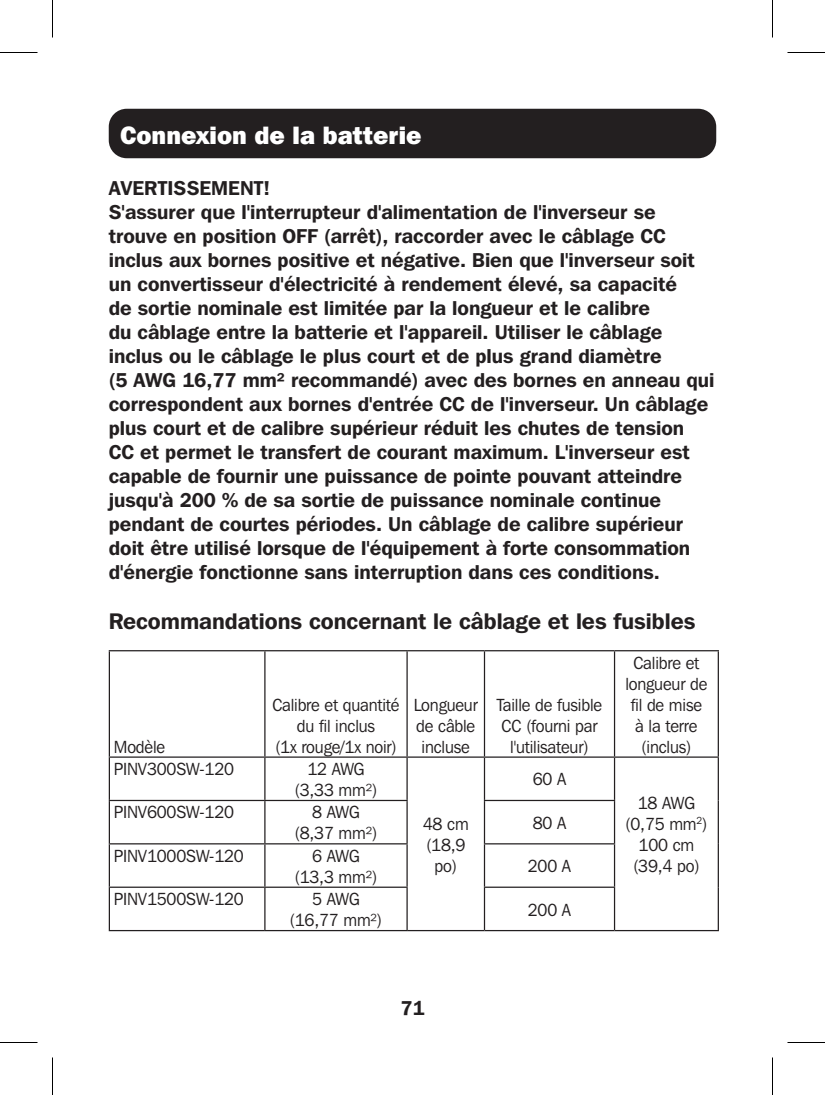
<style>
.page{position:relative;width:825px;height:1095px;background:#fff}
.page>*{position:absolute;margin:0;border:0;box-sizing:border-box;transform-origin:0 0}
.t1{font:800 25px "Franklin Gothic IT Cby BT";color:#fff}
.t2{font:600 22.5px "Franklin Gothic IT Cby BT";color:#231f20}
.t3{font:600 20px/24px "Franklin Gothic IT Cby BT";color:#231f20}
.t4{font:17.5px/21px "Franklin Gothic IT Cby BT";letter-spacing:-.01em;color:#231f20;text-align:center;scale:.95 1}
</style>
<div class="page">
<div style="left:109px;top:109px;width:607px;height:49px;background:#231f20;border-radius:18px"></div>
<hr style="left:109px;top:650px;width:156px;height:1px;background:#231f20">
<hr style="left:109px;top:651px;width:1px;height:105px;background:#231f20">
<hr style="left:265px;top:650px;width:142px;height:1px;background:#231f20">
<hr style="left:264px;top:651px;width:2px;height:105px;background:#231f20">
<hr style="left:407px;top:650px;width:77px;height:1px;background:#231f20">
<hr style="left:406px;top:651px;width:2px;height:105px;background:#231f20">
<hr style="left:485px;top:650px;width:130px;height:1px;background:#231f20">
<hr style="left:484px;top:651px;width:1px;height:105px;background:#231f20">
<hr style="left:615px;top:650px;width:104px;height:1px;background:#231f20">
<hr style="left:614px;top:651px;width:1px;height:105px;background:#231f20">
<hr style="left:718px;top:651px;width:1px;height:105px;background:#231f20">
<hr style="left:109px;top:756px;width:156px;height:2px;background:#231f20">
<hr style="left:109px;top:758px;width:1px;height:42px;background:#231f20">
<hr style="left:265px;top:756px;width:142px;height:2px;background:#231f20">
<hr style="left:264px;top:758px;width:2px;height:42px;background:#231f20">
<hr style="left:407px;top:756px;width:77px;height:2px;background:#231f20">
<hr style="left:406px;top:758px;width:2px;height:42px;background:#231f20">
<hr style="left:485px;top:756px;width:130px;height:2px;background:#231f20">
<hr style="left:484px;top:758px;width:1px;height:42px;background:#231f20">
<hr style="left:615px;top:756px;width:104px;height:2px;background:#231f20">
<hr style="left:614px;top:758px;width:1px;height:42px;background:#231f20">
<hr style="left:718px;top:758px;width:1px;height:42px;background:#231f20">
<hr style="left:109px;top:800px;width:156px;height:1px;background:#231f20">
<hr style="left:109px;top:801px;width:1px;height:42px;background:#231f20">
<hr style="left:265px;top:800px;width:143px;height:1px;background:#231f20">
<hr style="left:264px;top:801px;width:2px;height:42px;background:#231f20">
<hr style="left:406px;top:801px;width:2px;height:42px;background:#231f20">
<hr style="left:484px;top:800px;width:131px;height:1px;background:#231f20">
<hr style="left:484px;top:801px;width:1px;height:42px;background:#231f20">
<hr style="left:614px;top:801px;width:1px;height:42px;background:#231f20">
<hr style="left:718px;top:800px;width:1px;height:44px;background:#231f20">
<hr style="left:109px;top:843px;width:156px;height:1px;background:#231f20">
<hr style="left:109px;top:844px;width:1px;height:43px;background:#231f20">
<hr style="left:265px;top:843px;width:143px;height:1px;background:#231f20">
<hr style="left:264px;top:844px;width:2px;height:43px;background:#231f20">
<hr style="left:406px;top:844px;width:2px;height:43px;background:#231f20">
<hr style="left:484px;top:843px;width:131px;height:1px;background:#231f20">
<hr style="left:484px;top:844px;width:1px;height:43px;background:#231f20">
<hr style="left:614px;top:844px;width:1px;height:43px;background:#231f20">
<hr style="left:718px;top:844px;width:1px;height:43px;background:#231f20">
<hr style="left:109px;top:887px;width:156px;height:1px;background:#231f20">
<hr style="left:109px;top:888px;width:1px;height:42px;background:#231f20">
<hr style="left:265px;top:887px;width:143px;height:1px;background:#231f20">
<hr style="left:264px;top:888px;width:2px;height:42px;background:#231f20">
<hr style="left:406px;top:888px;width:2px;height:42px;background:#231f20">
<hr style="left:484px;top:887px;width:131px;height:1px;background:#231f20">
<hr style="left:484px;top:888px;width:1px;height:42px;background:#231f20">
<hr style="left:614px;top:888px;width:1px;height:42px;background:#231f20">
<hr style="left:718px;top:887px;width:1px;height:43px;background:#231f20">
<hr style="left:109px;top:930px;width:156px;height:1px;background:#231f20">
<hr style="left:265px;top:930px;width:142px;height:1px;background:#231f20">
<hr style="left:407px;top:930px;width:77px;height:1px;background:#231f20">
<hr style="left:485px;top:930px;width:130px;height:1px;background:#231f20">
<hr style="left:615px;top:930px;width:104px;height:1px;background:#231f20">
<hr style="left:0;top:52px;width:38px;height:1px;background:#000">
<hr style="left:788px;top:52px;width:37px;height:1px;background:#000">
<hr style="left:0;top:1042px;width:38px;height:1px;background:#000">
<hr style="left:788px;top:1042px;width:37px;height:1px;background:#000">
<hr style="left:52px;top:0;width:1px;height:38px;background:#000">
<hr style="left:52px;top:1058px;width:1px;height:37px;background:#000">
<hr style="left:772px;top:0;width:1px;height:38px;background:#000">
<hr style="left:772px;top:1058px;width:1px;height:37px;background:#000">
<p class="t1" style="left:120px;top:119px;width:303px">Connexion de la batterie</p>
<p class="t3" style="left:109px;top:176px;width:607px">AVERTISSEMENT!<br>S'assurer que l'interrupteur d'alimentation de l'inverseur se trouve en position OFF (arrêt), raccorder avec le câblage CC inclus aux bornes positive et négative. Bien que l'inverseur soit un convertisseur d'électricité à rendement élevé, sa capacité<br>de sortie nominale est limitée par la longueur et le calibre<br>du câblage entre la batterie et l'appareil. Utiliser le câblage inclus ou le câblage le plus court et de plus grand diamètre<br>(5 AWG 16,77 mm² recommandé) avec des bornes en anneau qui correspondent aux bornes d'entrée CC de l'inverseur. Un câblage plus court et de calibre supérieur réduit les chutes de tension CC et permet le transfert de courant maximum. L'inverseur est capable de fournir une puissance de pointe pouvant atteindre jusqu'à 200 % de sa sortie de puissance nominale continue pendant de courtes périodes. Un câblage de calibre supérieur doit être utilisé lorsque de l'équipement à forte consommation d'énergie fonctionne sans interruption dans ces conditions.</p>
<p class="t2" style="left:109px;top:607px;width:588px">Recommandations concernant le câblage et les fusibles</p>
<p class="t4" style="left:114px;top:736px;width:56px">Modèle</p>
<p class="t4" style="left:272px;top:694px;width:135px">Calibre et quantité du fil inclus<br>(1x rouge/1x noir)</p>
<p class="t4" style="left:414px;top:694px;width:69px">Longueur de câble incluse</p>
<p class="t4" style="left:497px;top:694px;width:112px">Taille de fusible<br>CC (fourni par l'utilisateur)</p>
<p class="t4" style="left:114px;top:758px;width:128px">PINV300SW-120</p>
<p class="t4" style="left:294px;top:758px;width:89px">12 AWG (3,33 mm²)</p>
<p class="t4" style="left:533px;top:769px;width:37px">60 A</p>
<p class="t4" style="left:114px;top:801px;width:128px">PINV600SW-120</p>
<p class="t4" style="left:294px;top:801px;width:89px">8 AWG (8,37 mm²)</p>
<p class="t4" style="left:533px;top:812px;width:37px">80 A</p>
<p class="t4" style="left:114px;top:845px;width:138px">PINV1000SW-120</p>
<p class="t4" style="left:294px;top:845px;width:89px">6 AWG (13,3 mm²)</p>
<p class="t4" style="left:528px;top:855px;width:47px">200 A</p>
<p class="t4" style="left:114px;top:888px;width:138px">PINV1500SW-120</p>
<p class="t4" style="left:290px;top:888px;width:99px">5 AWG (16,77 mm²)</p>
<p class="t4" style="left:528px;top:899px;width:47px">200 A</p>
<p class="t4" style="left:423px;top:813px;width:50px">48 cm (18,9 po)</p>
<p class="t4" style="left:625px;top:652px;width:88px">Calibre et longueur de fil de mise à la terre (inclus)</p>
<p class="t4" style="left:625px;top:792px;width:88px">18 AWG (0,75 mm<sup>2</sup>)</p>
<p class="t4" style="left:633px;top:834px;width:72px">100 cm (39,4 po)</p>
<p class="t3" style="left:400px;top:996px;width:26px">71</p>
</div>
